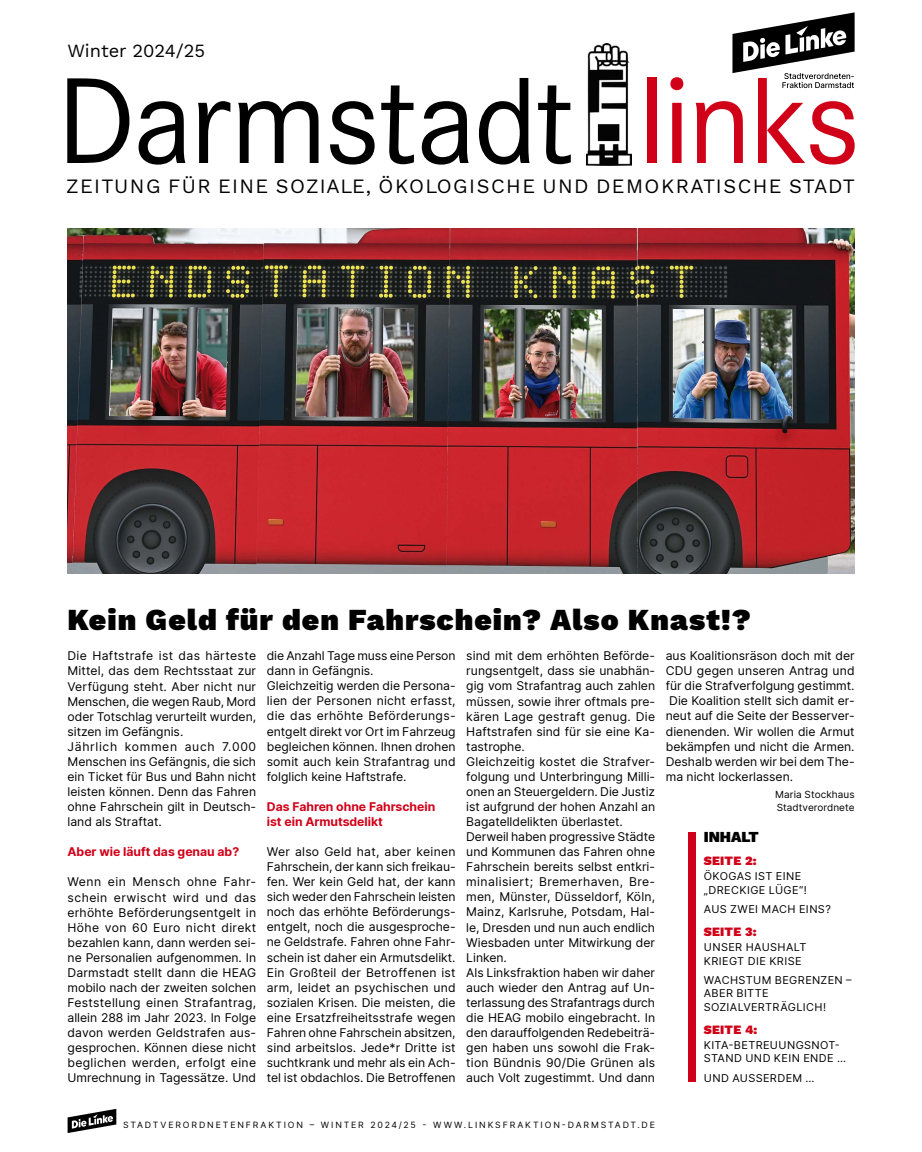
<style>
.page{position:relative;width:922px;height:1152px;background:#fff}
.page>*{position:absolute;margin:0;border:0;box-sizing:border-box;transform-origin:0 0}
.t1{font:126.88px "Corporate S";letter-spacing:-.025em;color:#000}
.t2{font:126.88px "Corporate S";letter-spacing:-.025em;color:#d10019}
.t3{font:900 30px "Work Sans";letter-spacing:.035em;color:#000}
.t4{font:20px "Work Sans";letter-spacing:.07em;color:#000}
.t5{font:18.25px "Work Sans";color:#000}
.t6{font:900 15px "Work Sans";color:#000}
.t7{font:900 12.5px "Work Sans";letter-spacing:.02em;color:#d10019}
.t8{font:12.25px/15.1px "Inter";color:#000}
.t9{font:700 12.25px/15.1px "Inter";color:#d10019}
.t10{font:11px/13.1px "Inter";letter-spacing:.04em;color:#000}
.t11{font:10px/12.5px "Inter";letter-spacing:.005em;color:#000}
.t12{font:8.75px "Inter";letter-spacing:.215em;color:#000}
</style>
<div class="page">
<div style="left:688px;top:832px;width:7px;height:250px;background:#d10019"></div>
<img style="left:68px;top:228px;width:786px;height:346px">
<img style="left:586px;top:44px;width:45px;height:121px">
<svg style="left:732px;top:12px;width:122px;height:76px"></svg>
<svg style="left:68px;top:1109px;width:48px;height:24px"></svg>
<h3 class="t5" style="left:67px;top:37px;width:139px">Winter 2024/25</h3>
<h1 class="t1" style="left:56px;top:49px;width:519px">Darmstadt</h1>
<h3 class="t4" style="left:66px;top:171px;width:790px">ZEITUNG FÜR EINE SOZIALE, ÖKOLOGISCHE UND DEMOKRATISCHE STADT</h3>
<h1 class="t2" style="left:638px;top:49px;width:223px">links</h1>
<h2 class="t3" style="left:67px;top:597px;width:685px">Kein Geld für den Fahrschein? Also Knast!?</h2>
<p class="t8" style="left:665px;top:648px;width:190px;text-align:justify">aus Koalitionsräson doch mit der CDU gegen unseren Antrag und für die Strafverfolgung gestimmt.<br>Die Koalition stellt sich damit er&shy;neut auf die Seite der Besserver&shy;dienenden. Wir wollen die Armut bekämpfen und nicht die Armen.<br>Deshalb werden wir bei dem The&shy;ma nicht lockerlassen.</p>
<p class="t11" style="left:775px;top:788px;width:81px">Maria Stockhaus<br>Stadtverordnete</p>
<p class="t8" style="left:466px;top:648px;width:190px">sind mit dem erhöhten Beförde&shy;rungsentgelt, dass sie unabhän&shy;gig vom Strafantrag auch zahlen müssen, sowie ihrer oftmals pre&shy;kären Lage gestraft genug. Die<br>Haftstrafen sind für sie eine Ka&shy;tastrophe.<br>Gleichzeitig kostet die Strafver&shy;folgung und Unterbringung Milli&shy;onen an Steuergeldern. Die Justiz ist aufgrund der hohen Anzahl an<br>Bagatelldelikten überlastet.<br>Derweil haben progressive Städte und Kommunen das Fahren ohne<br>Fahrschein bereits selbst entkri&shy;minalisiert; Bremerhaven, Bre&shy;men, Münster, Düsseldorf, Köln,<br>Mainz, Karlsruhe, Potsdam, Hal&shy;le, Dresden und nun auch endlich<br>Wiesbaden unter Mitwirkung der<br>Linken.<br>Als Linksfraktion haben wir daher auch wieder den Antrag auf Un&shy;terlassung des Strafantrags durch die HEAG mobilo eingebracht. In den darauffolgenden Redebeiträ&shy;gen haben uns sowohl die Frak&shy;tion Bündnis 90/Die Grünen als auch Volt zugestimmt. Und dann</p>
<p class="t8" style="left:267px;top:648px;width:190px">die Anzahl Tage muss eine Person dann in Gefängnis.<br>Gleichzeitig werden die Persona&shy;lien der Personen nicht erfasst, die das erhöhte Beförderungs&shy;entgelt direkt vor Ort im Fahrzeug begleichen können. Ihnen drohen somit auch kein Strafantrag und folglich keine Haftstrafe.</p>
<p class="t9" style="left:267px;top:798px;width:170px">Das Fahren ohne Fahrschein ist ein Armutsdelikt</p>
<p class="t8" style="left:267px;top:843px;width:190px;text-align:justify">Wer also Geld hat, aber keinen Fahrschein, der kann sich freikau&shy;fen. Wer kein Geld hat, der kann sich weder den Fahrschein leisten noch das erhöhte Beförderungs&shy;entgelt, noch die ausgesproche&shy;ne Geldstrafe. Fahren ohne Fahr&shy;schein ist daher ein Armutsdelikt.<br>Ein Großteil der Betroffenen ist arm, leidet an psychischen und sozialen Krisen. Die meisten, die eine Ersatzfreiheitsstrafe wegen Fahren ohne Fahrschein absitzen, sind arbeitslos. Jede*r Dritte ist suchtkrank und mehr als ein Ach&shy;tel ist obdachlos. Die Betroffenen</p>
<p class="t8" style="left:68px;top:648px;width:190px">Die Haftstrafe ist das härteste<br>Mittel, das dem Rechtsstaat zur<br>Verfügung steht. Aber nicht nur<br>Menschen, die wegen Raub, Mord oder Totschlag verurteilt wurden, sitzen im Gefängnis.<br>Jährlich kommen auch 7.000<br>Menschen ins Gefängnis, die sich ein Ticket für Bus und Bahn nicht leisten können. Denn das Fahren ohne Fahrschein gilt in Deutsch&shy;land als Straftat.</p>
<p class="t9" style="left:68px;top:844px;width:173px">Aber wie läuft das genau ab?</p>
<p class="t8" style="left:68px;top:874px;width:190px;text-align:justify">Wenn ein Mensch ohne Fahr&shy;schein erwischt wird und das erhöhte Beförderungsentgelt in Höhe von 60 Euro nicht direkt bezahlen kann, dann werden sei&shy;ne Personalien aufgenommen. In Darmstadt stellt dann die HEAG mobilo nach der zweiten solchen Feststellung einen Strafantrag, allein 288 im Jahr 2023. In Folge davon werden Geldstrafen aus&shy;gesprochen. Können diese nicht beglichen werden, erfolgt eine Umrechnung in Tagessätze. Und</p>
<p class="t6" style="left:703px;top:825px;width:56px">INHALT</p>
<p class="t7" style="left:703px;top:851px;width:54px">SEITE 2:</p>
<p class="t10" style="left:703px;top:869px;width:104px;line-height:13.8px">ÖKOGAS IST EINE „DRECKIGE LÜGE“!</p>
<p class="t10" style="left:703px;top:902px;width:129px">AUS ZWEI MACH EINS?</p>
<p class="t7" style="left:703px;top:922px;width:54px">SEITE 3:</p>
<p class="t10" style="left:703px;top:940px;width:104px;line-height:13.8px">UNSER HAUSHALT<br>KRIEGT DIE KRISE</p>
<p class="t10" style="left:703px;top:973px;width:149px">WACHSTUM BEGRENZEN –<br>ABER BITTE<br>SOZIALVERTRÄGLICH!</p>
<p class="t7" style="left:703px;top:1020px;width:55px">SEITE 4:</p>
<p class="t10" style="left:703px;top:1038px;width:144px">KITA-BETREUUNGSNOT-<br>STAND UND KEIN ENDE …</p>
<p class="t10" style="left:703px;top:1071px;width:112px">UND AUSSERDEM …</p>
<p class="t12" style="left:123px;top:1118px;width:533px">STADTVERORDNETENFRAKTION – WINTER 2024/25 - WWW.LINKSFRAKTION-DARMSTADT.DE</p>
</div>
